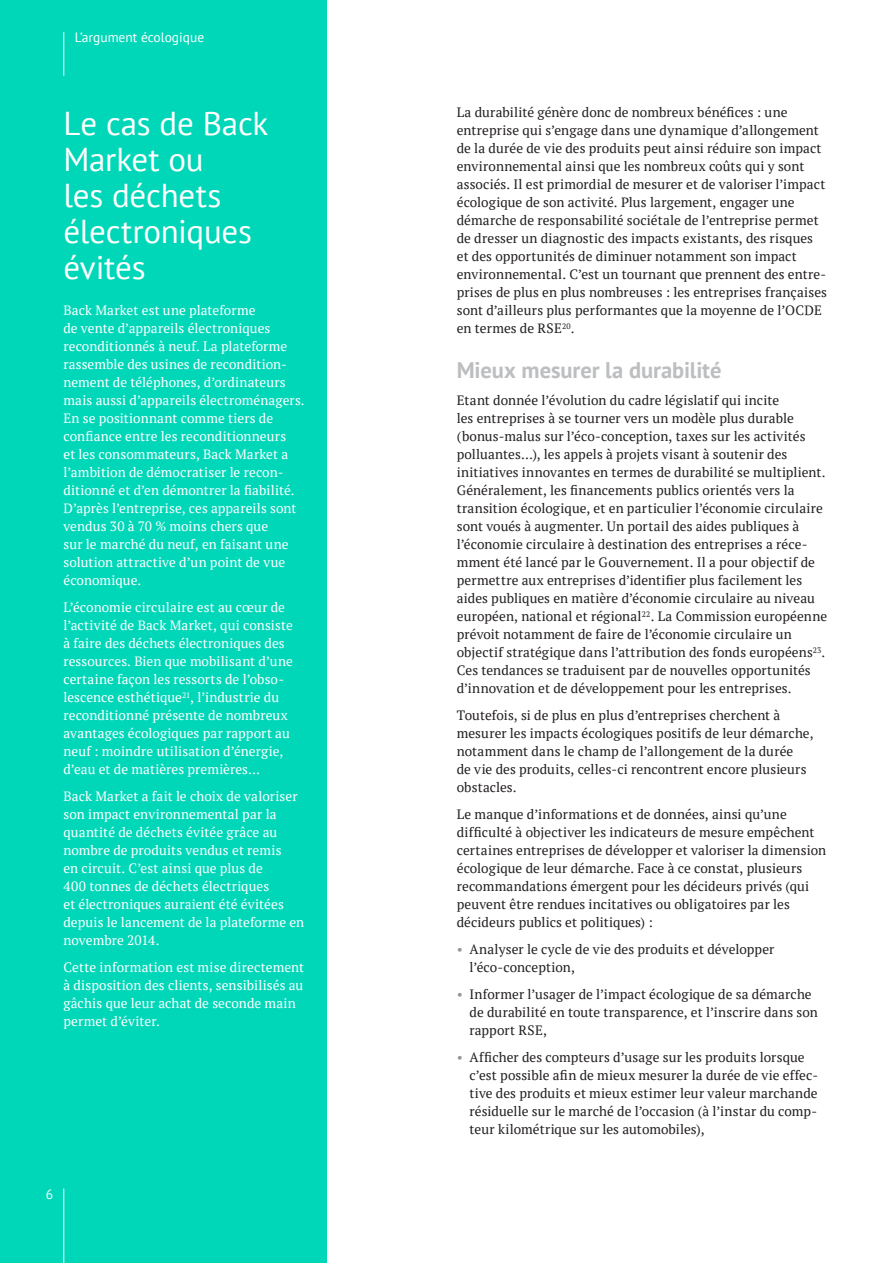
<style>
.page{position:relative;width:893px;height:1263px;background:#fff}
.page>*{position:absolute;margin:0;border:0;box-sizing:border-box;transform-origin:0 0}
.t1{font:33px/36px "PT Sans";letter-spacing:-.005em;color:#fff}
.t2{font:700 22.5px "PT Sans";letter-spacing:-.005em;color:#bcbec0}
.t3{font:13.5px/18px "PT Serif";letter-spacing:.005em;color:#231f20}
.t4{font:13.5px/18px "PT Serif";letter-spacing:.005em;color:#fff}
.t5{font:13.5px "PT Sans";color:#fff}
.s1{color:#949698}
</style>
<div class="page">
<div style="left:0;top:0;width:326px;height:1263px;background:#00d7b8"></div>
<hr style="left:63px;top:1188px;width:1px;height:75px;background:#fff">
<hr style="left:63px;top:32px;width:1px;height:44px;background:#fff">
<p class="t5" style="left:75px;top:29px;width:131px">L’argument écologique</p>
<h1 class="t1" style="left:63px;top:105px;width:206px">Le cas de Back<br>Market ou<br>les déchets électroniques évités</h1>
<p class="t4" style="left:63px;top:301px;width:243px">Back Market est une plateforme<br>de vente d’appareils électroniques reconditionnés à neuf. La plateforme rassemble des usines de recondition&shy;nement de téléphones, d’ordinateurs mais aussi d’appareils électroménagers.<br>En se positionnant comme tiers de confiance entre les reconditionneurs<br>et les consommateurs, Back Market a l’ambition de démocratiser le recon&shy;ditionné et d’en démontrer la fiabilité.<br>D’après l’entreprise, ces appareils sont vendus 30 à 70 % moins chers que<br>sur le marché du neuf, en faisant une solution attractive d’un point de vue économique.</p>
<p class="t4" style="left:63px;top:598px;width:231px">L’économie circulaire est au cœur de l’activité de Back Market, qui consiste à faire des déchets électroniques des ressources. Bien que mobilisant d’une certaine façon les ressorts de l’obso&shy;lescence esthétique<sup>21</sup>, l’industrie du reconditionné présente de nombreux avantages écologiques par rapport au neuf : moindre utilisation d’énergie, d’eau et de matières premières…</p>
<p class="t4" style="left:63px;top:787px;width:242px">Back Market a fait le choix de valoriser son impact environnemental par la quantité de déchets évitée grâce au nombre de produits vendus et remis<br>en circuit. C’est ainsi que plus de<br>400 tonnes de déchets électriques<br>et électroniques auraient été évitées depuis le lancement de la plateforme en novembre 2014.</p>
<p class="t4" style="left:63px;top:958px;width:242px">Cette information est mise directement à disposition des clients, sensibilisés au gâchis que leur achat de seconde main permet d’éviter.</p>
<p class="t5" style="left:46px;top:1185px;width:9px">6</p>
<p class="t3" style="left:457px;top:103px;width:372px">La durabilité génère donc de nombreux bénéfices : une entreprise qui s’engage dans une dynamique d’allongement de la durée de vie des produits peut ainsi réduire son impact environnemental ainsi que les nombreux coûts qui y sont associés. Il est primordial de mesurer et de valoriser l’impact écologique de son activité. Plus largement, engager une démarche de responsabilité sociétale de l’entreprise permet de dresser un diagnostic des impacts existants, des risques et des opportunités de diminuer notamment son impact environnemental. C’est un tournant que prennent des entre&shy;prises de plus en plus nombreuses : les entreprises françaises sont d’ailleurs plus performantes que la moyenne de l’OCDE en termes de RSE<sup>20</sup>.</p>
<h2 class="t2" style="left:457px;top:355px;width:266px">Mieux mesurer la durabilité</h2>
<p class="t3" style="left:457px;top:391px;width:372px">Etant donnée l’évolution du cadre législatif qui incite<br>les entreprises à se tourner vers un modèle plus durable (bonus-malus sur l’éco-conception, taxes sur les activités polluantes…), les appels à projets visant à soutenir des initiatives innovantes en termes de durabilité se multiplient.<br>Généralement, les financements publics orientés vers la transition écologique, et en particulier l’économie circulaire sont voués à augmenter. Un portail des aides publiques à l’économie circulaire à destination des entreprises a réce&shy;mment été lancé par le Gouvernement. Il a pour objectif de permettre aux entreprises d’identifier plus facilement les aides publiques en matière d’économie circulaire au niveau européen, national et régional<sup>22</sup>. La Commission européenne prévoit notamment de faire de l’économie circulaire un objectif stratégique dans l’attribution des fonds européens<sup>23</sup>.<br>Ces tendances se traduisent par de nouvelles opportunités d’innovation et de développement pour les entreprises.</p>
<p class="t3" style="left:457px;top:706px;width:358px">Toutefois, si de plus en plus d’entreprises cherchent à mesurer les impacts écologiques positifs de leur démarche, notamment dans le champ de l’allongement de la durée<br>de vie des produits, celles-ci rencontrent encore plusieurs obstacles.</p>
<p class="t3" style="left:457px;top:805px;width:371px">Le manque d’informations et de données, ainsi qu’une difficulté à objectiver les indicateurs de mesure empêchent certaines entreprises de développer et valoriser la dimension écologique de leur démarche. Face à ce constat, plusieurs recommandations émergent pour les décideurs privés (qui peuvent être rendues incitatives ou obligatoires par les décideurs publics et politiques) :</p>
<p class="t3" style="left:469px;top:940px;width:306px;text-indent:-13px"><span class="s1">•</span> Analyser le cycle de vie des produits et développer l’éco-conception,</p>
<p class="t3" style="left:469px;top:985px;width:350px;text-indent:-13px"><span class="s1">•</span> Informer l’usager de l’impact écologique de sa démarche de durabilité en toute transparence, et l’inscrire dans son rapport RSE,</p>
<p class="t3" style="left:469px;top:1048px;width:350px;text-indent:-13px"><span class="s1">•</span> Afficher des compteurs d’usage sur les produits lorsque c’est possible afin de mieux mesurer la durée de vie effec&shy;tive des produits et mieux estimer leur valeur marchande résiduelle sur le marché de l’occasion (à l’instar du comp&shy;teur kilométrique sur les automobiles),</p>
</div>
